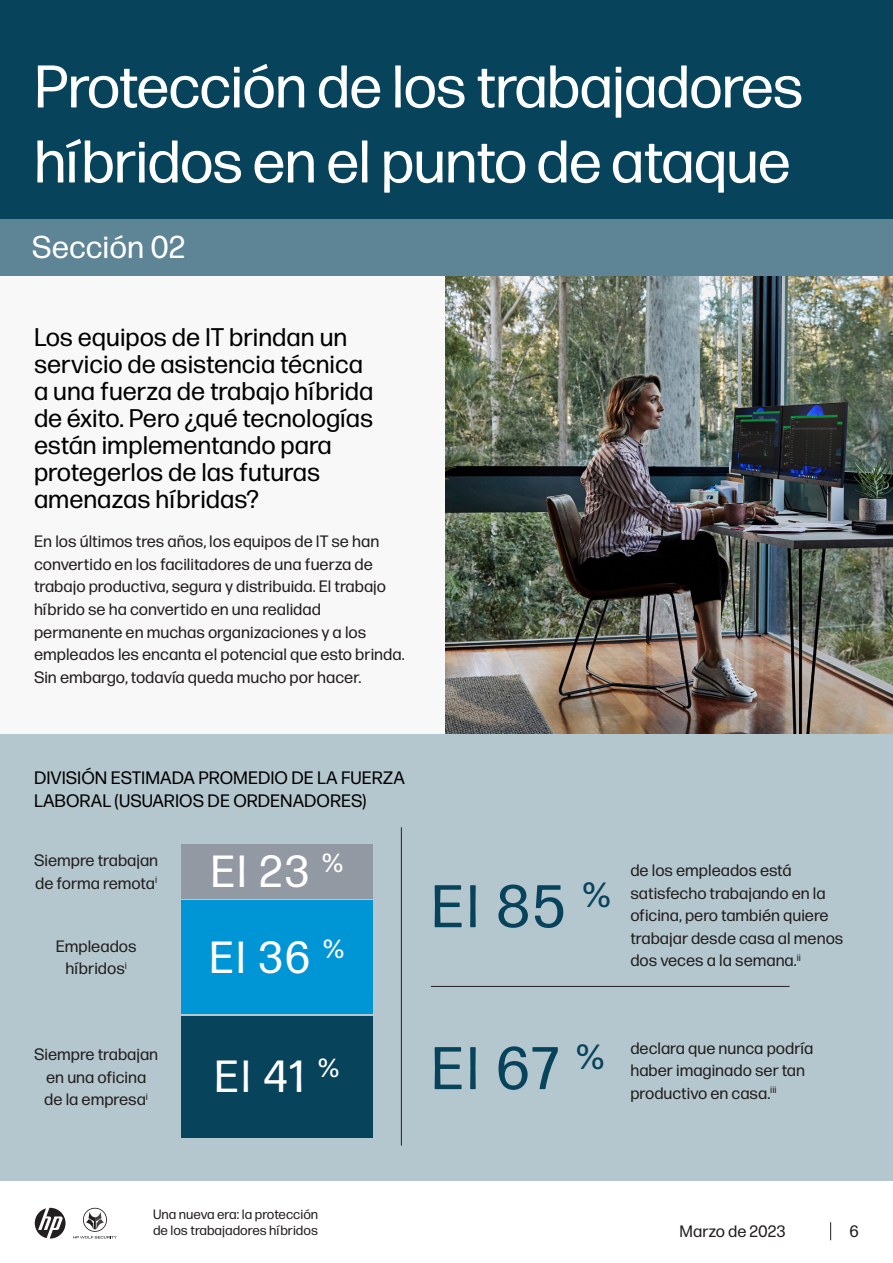
<style>
.page{position:relative;width:893px;height:1263px;background:#fff}
.page>*{position:absolute;margin:0;border:0;box-sizing:border-box;transform-origin:0 0}
.t1{font:60px/75px "Forma DJR Micro";letter-spacing:-.015em;color:#fff}
.t2{font:60px "Forma DJR Micro";color:#08435c}
.t3{font:45px/85.8px "Forma DJR Micro";letter-spacing:.04em;color:#fff}
.t4{font:31.5px "Forma DJR Micro";color:#fff}
.t5{font:25.5px/27px "Forma DJR Micro";color:#000}
.t6{font:18px/22.5px "Forma DJR Micro";color:#000}
.t7{font:16.5px/22.5px "Forma DJR Micro";color:#231f20}
.t8{font:13.5px/16.2px "Forma DJR Micro";color:#231f20}
.s1{font-size:60px;color:#08435c}
.s2{font-size:34.95px;color:#08435c}
</style>
<div class="page">
<div style="left:0;top:0;width:893px;height:1228px;background:#f8f8f8"></div>
<img style="left:446px;top:218px;width:447px;height:515px">
<div style="left:0;top:733px;width:893px;height:490px;background:#b5c7ce"></div>
<hr style="left:431px;top:986px;width:358px;height:1px;background:#231f20">
<hr style="left:401px;top:827px;width:1px;height:318px;background:#231f20">
<div style="left:181px;top:1016px;width:192px;height:121px;background:#08435c"></div>
<div style="left:181px;top:900px;width:192px;height:114px;background:#0096d6"></div>
<div style="left:181px;top:844px;width:192px;height:54px;background:#9399a3"></div>
<div style="left:0;top:219px;width:893px;height:56px;background:#5e8595"></div>
<div style="left:0;top:0;width:893px;height:218px;background:#08435c"></div>
<div style="left:0;top:1181px;width:893px;height:82px;background:#fff"></div>
<svg style="left:830px;top:1222px;width:1px;height:18px"></svg>
<svg style="left:35px;top:1208px;width:31px;height:30px"></svg>
<svg style="left:73px;top:1208px;width:44px;height:30px"></svg>
<h1 class="t1" style="left:34px;top:47px;width:771px">Protección de los trabajadores híbridos en el punto de ataque</h1>
<h3 class="t4" style="left:32px;top:227px;width:155px">Sección 02</h3>
<h3 class="t5" style="left:34px;top:323px;width:341px">Los equipos de IT brindan un servicio de asistencia técnica a una fuerza de trabajo híbrida de éxito. Pero ¿qué tecnologías están implementando para protegerlos de las futuras amenazas híbridas?</h3>
<p class="t7" style="left:34px;top:530px;width:372px">En los últimos tres años, los equipos de IT se han convertido en los facilitadores de una fuerza de trabajo productiva, segura y distribuida. El trabajo híbrido se ha convertido en una realidad permanente en muchas organizaciones y a los empleados les encanta el potencial que esto brinda.<br>Sin embargo, todavía queda mucho por hacer.</p>
<p class="t6" style="left:34px;top:766px;width:373px">DIVISIÓN ESTIMADA PROMEDIO DE LA FUERZA<br>LABORAL (USUARIOS DE ORDENADORES)</p>
<p class="t7" style="left:34px;top:849px;width:126px">Siempre trabajan de forma remota<sup>i</sup></p>
<p class="t7" style="left:56px;top:934px;width:82px;text-align:center">Empleados híbridos<sup>i</sup></p>
<p class="t7" style="left:34px;top:1043px;width:126px;text-align:center">Siempre trabajan en una oficina<br>de la empresa<sup>i</sup></p>
<h2 class="t3" style="left:209px;top:827px;width:137px">El 23 <sup>%<br></sup>El 36 <sup>%</sup></h2>
<h2 class="t3" style="left:214px;top:1032px;width:127px">El 41 <sup>%</sup></h2>
<h1 class="t2" style="left:431px;top:869px;width:182px">El 85 <sup>%</sup></h1>
<p class="t7" style="left:630px;top:858px;width:214px">de los empleados está satisfecho trabajando en la oficina, pero también quiere trabajar desde casa al menos dos veces a la semana.<sup>ii</sup></p>
<p class="t7" style="left:630px;top:1036px;width:184px;text-indent:-200px"><span class="s1">El 67</span> <span class="s2">%</span> declara que nunca podría haber imaginado ser tan productivo en casa.<sup>iii</sup></p>
<p class="t8" style="left:153px;top:1205px;width:167px">Una nueva era: la protección de los trabajadores híbridos</p>
<p class="t7" style="left:680px;top:1220px;width:107px">Marzo de 2023</p>
<p class="t7" style="left:850px;top:1220px;width:11px">6</p>
</div>
